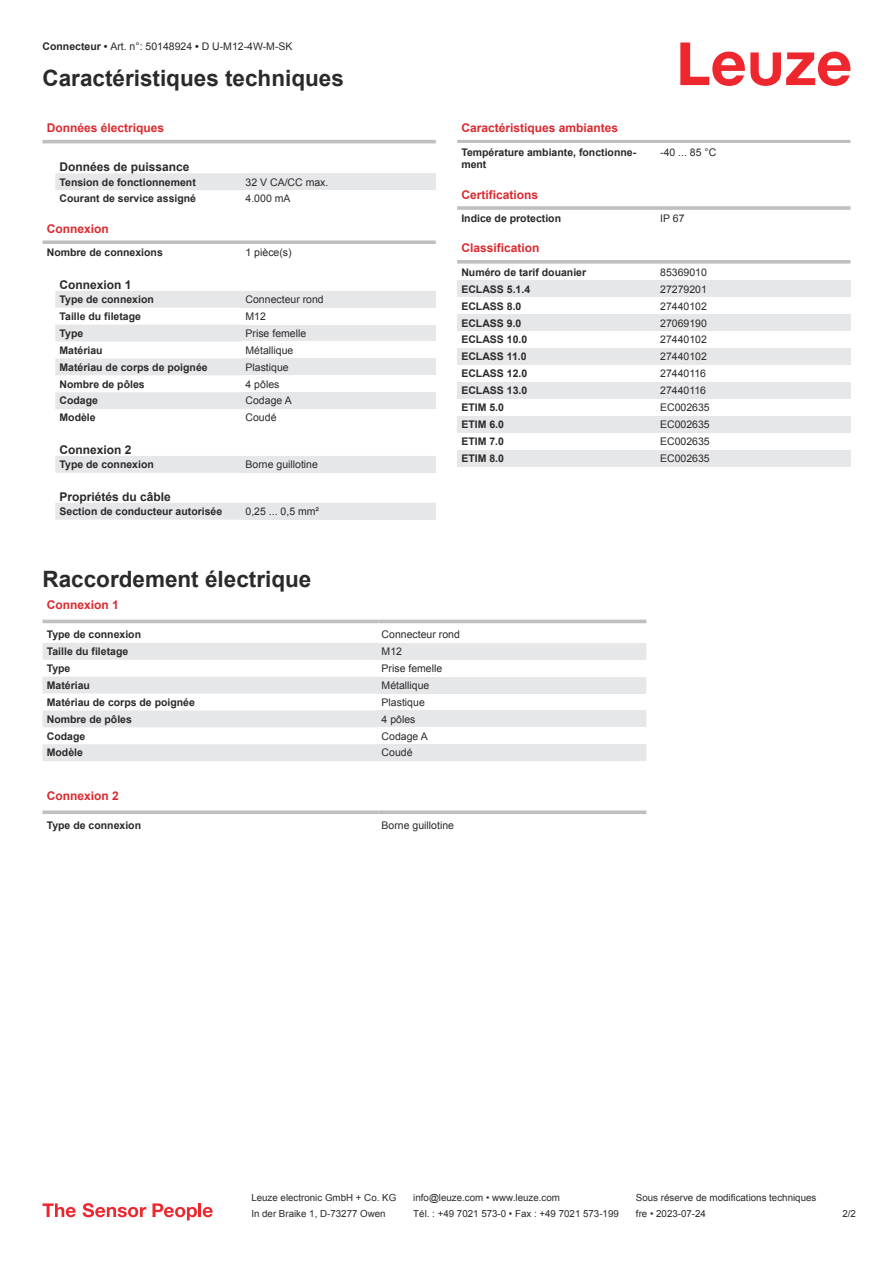
<style>
.page{position:relative;width:893px;height:1263px;background:#fff}
.page>*{position:absolute;margin:0;border:0;box-sizing:border-box;transform-origin:0 0}
.t1{font:700 22.5px "Arial";color:#2b292a}
.t2{font:700 12px "Arial";color:#db2a30}
.t3{font:700 12px "Arial";color:#2b292a}
.t4{font:700 10.5px/12.6px "Arial";color:#2b292a}
.t5{font:10.5px "Arial";color:#2b292a}
.t6{font:9.75px "Arial";color:#2b292a}
.s1{font-weight:700}
</style>
<div class="page">
<svg style="left:680px;top:43px;width:170px;height:43px"></svg>
<svg style="left:55px;top:173px;width:187px;height:347px"></svg>
<hr style="left:43px;top:140px;width:393px;height:3px;background:#bdbfc1">
<div style="left:242px;top:173px;width:194px;height:17px;background:#e6e7e9"></div>
<div style="left:43px;top:224px;width:393px;height:18px;background:#fff"></div>
<svg style="left:43px;top:240px;width:393px;height:4px;background:#c4c6c7"></svg>
<div style="left:43px;top:244px;width:199px;height:17px;background:#fff"></div>
<div style="left:242px;top:291px;width:194px;height:17px;background:#e6e7e9"></div>
<div style="left:242px;top:325px;width:194px;height:16px;background:#e6e7e9"></div>
<div style="left:242px;top:358px;width:194px;height:17px;background:#e6e7e9"></div>
<div style="left:242px;top:392px;width:194px;height:17px;background:#e6e7e9"></div>
<div style="left:242px;top:456px;width:194px;height:17px;background:#e6e7e9"></div>
<div style="left:242px;top:503px;width:194px;height:17px;background:#e6e7e9"></div>
<svg style="left:43px;top:619px;width:603px;height:5px"></svg>
<svg style="left:43px;top:643px;width:335px;height:118px;fill:#e6e7e9"></svg>
<hr style="left:43px;top:620px;width:335px;height:3px;background:#bdbfc1">
<hr style="left:378px;top:620px;width:268px;height:3px;background:#bdbfc1">
<div style="left:378px;top:643px;width:268px;height:17px;background:#e6e7e9"></div>
<div style="left:378px;top:677px;width:268px;height:16px;background:#e6e7e9"></div>
<div style="left:378px;top:710px;width:268px;height:17px;background:#e6e7e9"></div>
<div style="left:378px;top:744px;width:268px;height:17px;background:#e6e7e9"></div>
<svg style="left:43px;top:810px;width:335px;height:4px"></svg>
<svg style="left:378px;top:810px;width:268px;height:4px"></svg>
<hr style="left:457px;top:140px;width:393px;height:3px;background:#bdbfc1">
<hr style="left:457px;top:206px;width:393px;height:4px;background:#c6c8c9">
<svg style="left:457px;top:260px;width:393px;height:4px;background:#c3c5c7"></svg>
<div style="left:457px;top:280px;width:200px;height:17px;background:#e6e7e9"></div>
<div style="left:657px;top:280px;width:193px;height:17px;background:#e6e7e9"></div>
<div style="left:457px;top:314px;width:200px;height:17px;background:#e6e7e9"></div>
<div style="left:657px;top:314px;width:193px;height:17px;background:#e6e7e9"></div>
<div style="left:457px;top:348px;width:200px;height:17px;background:#e6e7e9"></div>
<div style="left:657px;top:348px;width:193px;height:17px;background:#e6e7e9"></div>
<div style="left:457px;top:382px;width:200px;height:17px;background:#e6e7e9"></div>
<div style="left:657px;top:382px;width:193px;height:17px;background:#e6e7e9"></div>
<div style="left:457px;top:416px;width:200px;height:17px;background:#e6e7e9"></div>
<div style="left:657px;top:416px;width:193px;height:17px;background:#e6e7e9"></div>
<div style="left:457px;top:450px;width:200px;height:16px;background:#e6e7e9"></div>
<div style="left:657px;top:450px;width:193px;height:16px;background:#e6e7e9"></div>
<svg style="left:43px;top:1203px;width:33px;height:14px"></svg>
<svg style="left:83px;top:1203px;width:63px;height:14px"></svg>
<svg style="left:153px;top:1203px;width:44px;height:17px"></svg>
<hr style="left:198px;top:1203px;width:3px;height:14px;background:#ed272d">
<svg style="left:203px;top:1207px;width:10px;height:10px"></svg>
<p class="t5" style="left:43px;top:43px;width:252px"><span class="s1">Connecteur •</span> Art. n°: 50148924 <span class="s1">•</span> D U-M12-4W-M-SK</p>
<h1 class="t1" style="left:43px;top:70px;width:303px">Caractéristiques techniques</h1>
<p class="t2" style="left:47px;top:123px;width:119px">Données électriques</p>
<p class="t3" style="left:60px;top:162px;width:132px">Données de puissance</p>
<p class="t4" style="left:60px;top:176px;width:138px">Tension de fonctionnement</p>
<p class="t5" style="left:246px;top:178px;width:84px">32 V CA/CC max.</p>
<p class="t4" style="left:60px;top:193px;width:138px">Courant de service assigné</p>
<p class="t5" style="left:246px;top:195px;width:46px">4.000 mA</p>
<p class="t2" style="left:47px;top:224px;width:64px">Connexion</p>
<p class="t4" style="left:47px;top:247px;width:118px">Nombre de connexions</p>
<p class="t5" style="left:246px;top:249px;width:48px">1 pièce(s)</p>
<p class="t3" style="left:60px;top:280px;width:74px">Connexion 1</p>
<p class="t4" style="left:60px;top:294px;width:96px">Type de connexion</p>
<p class="t5" style="left:246px;top:295px;width:80px">Connecteur rond</p>
<p class="t4" style="left:60px;top:311px;width:83px">Taille du filetage</p>
<p class="t5" style="left:246px;top:312px;width:22px">M12</p>
<p class="t4" style="left:60px;top:328px;width:25px">Type</p>
<p class="t5" style="left:246px;top:329px;width:62px">Prise femelle</p>
<p class="t4" style="left:60px;top:345px;width:45px">Matériau</p>
<p class="t5" style="left:246px;top:346px;width:49px">Métallique</p>
<p class="t4" style="left:60px;top:362px;width:150px">Matériau de corps de poignée</p>
<p class="t5" style="left:246px;top:363px;width:45px">Plastique</p>
<p class="t4" style="left:60px;top:378px;width:87px">Nombre de pôles</p>
<p class="t5" style="left:246px;top:380px;width:35px">4 pôles</p>
<p class="t4" style="left:60px;top:395px;width:40px">Codage</p>
<p class="t5" style="left:246px;top:397px;width:48px">Codage A</p>
<p class="t4" style="left:60px;top:412px;width:38px">Modèle</p>
<p class="t5" style="left:246px;top:414px;width:32px">Coudé</p>
<p class="t3" style="left:60px;top:445px;width:74px">Connexion 2</p>
<p class="t4" style="left:60px;top:459px;width:96px">Type de connexion</p>
<p class="t5" style="left:246px;top:460px;width:74px">Borne guillotine</p>
<p class="t3" style="left:60px;top:492px;width:113px">Propriétés du câble</p>
<p class="t4" style="left:60px;top:506px;width:164px">Section de conducteur autorisée</p>
<p class="t5" style="left:246px;top:507px;width:75px">0,25 ... 0,5 mm²</p>
<p class="t2" style="left:461px;top:123px;width:158px">Caractéristiques ambiantes</p>
<p class="t4" style="left:461px;top:147px;width:176px">Température ambiante, fonctionne&shy;ment</p>
<p class="t5" style="left:660px;top:148px;width:58px">-40 ... 85 °C</p>
<p class="t2" style="left:461px;top:190px;width:78px">Certifications</p>
<p class="t4" style="left:461px;top:213px;width:101px">Indice de protection</p>
<p class="t5" style="left:660px;top:214px;width:26px">IP 67</p>
<p class="t2" style="left:461px;top:244px;width:80px">Classification</p>
<p class="t4" style="left:461px;top:267px;width:126px">Numéro de tarif douanier</p>
<p class="t5" style="left:660px;top:268px;width:48px">85369010</p>
<p class="t4" style="left:461px;top:284px;width:70px">ECLASS 5.1.4</p>
<p class="t5" style="left:660px;top:285px;width:48px">27279201</p>
<p class="t4" style="left:461px;top:301px;width:62px">ECLASS 8.0</p>
<p class="t5" style="left:660px;top:302px;width:48px">27440102</p>
<p class="t4" style="left:461px;top:317px;width:62px">ECLASS 9.0</p>
<p class="t5" style="left:660px;top:319px;width:48px">27069190</p>
<p class="t4" style="left:461px;top:334px;width:67px">ECLASS 10.0</p>
<p class="t5" style="left:660px;top:336px;width:48px">27440102</p>
<p class="t4" style="left:461px;top:351px;width:67px">ECLASS 11.0</p>
<p class="t5" style="left:660px;top:353px;width:48px">27440102</p>
<p class="t4" style="left:461px;top:368px;width:67px">ECLASS 12.0</p>
<p class="t5" style="left:660px;top:370px;width:47px">27440116</p>
<p class="t4" style="left:461px;top:385px;width:67px">ECLASS 13.0</p>
<p class="t5" style="left:660px;top:386px;width:47px">27440116</p>
<p class="t4" style="left:461px;top:402px;width:44px">ETIM 5.0</p>
<p class="t5" style="left:660px;top:403px;width:51px">EC002635</p>
<p class="t4" style="left:461px;top:419px;width:44px">ETIM 6.0</p>
<p class="t5" style="left:660px;top:420px;width:51px">EC002635</p>
<p class="t4" style="left:461px;top:436px;width:44px">ETIM 7.0</p>
<p class="t5" style="left:660px;top:437px;width:51px">EC002635</p>
<p class="t4" style="left:461px;top:453px;width:44px">ETIM 8.0</p>
<p class="t5" style="left:660px;top:454px;width:51px">EC002635</p>
<h1 class="t1" style="left:43px;top:570px;width:270px">Raccordement électrique</h1>
<p class="t2" style="left:47px;top:600px;width:74px">Connexion 1</p>
<p class="t4" style="left:47px;top:629px;width:96px">Type de connexion</p>
<p class="t5" style="left:382px;top:630px;width:80px">Connecteur rond</p>
<p class="t4" style="left:47px;top:646px;width:83px">Taille du filetage</p>
<p class="t5" style="left:382px;top:647px;width:22px">M12</p>
<p class="t4" style="left:47px;top:663px;width:25px">Type</p>
<p class="t5" style="left:382px;top:664px;width:62px">Prise femelle</p>
<p class="t4" style="left:47px;top:680px;width:45px">Matériau</p>
<p class="t5" style="left:382px;top:681px;width:49px">Métallique</p>
<p class="t4" style="left:47px;top:697px;width:150px">Matériau de corps de poignée</p>
<p class="t5" style="left:382px;top:698px;width:45px">Plastique</p>
<p class="t4" style="left:47px;top:714px;width:87px">Nombre de pôles</p>
<p class="t5" style="left:382px;top:715px;width:35px">4 pôles</p>
<p class="t4" style="left:47px;top:730px;width:40px">Codage</p>
<p class="t5" style="left:382px;top:732px;width:48px">Codage A</p>
<p class="t4" style="left:47px;top:747px;width:38px">Modèle</p>
<p class="t5" style="left:382px;top:749px;width:32px">Coudé</p>
<p class="t2" style="left:47px;top:791px;width:74px">Connexion 2</p>
<p class="t4" style="left:47px;top:820px;width:96px">Type de connexion</p>
<p class="t5" style="left:382px;top:821px;width:74px">Borne guillotine</p>
<p class="t6" style="left:251px;top:1194px;width:146px">Leuze electronic GmbH + Co. KG</p>
<p class="t6" style="left:413px;top:1194px;width:148px">info@leuze.com • www.leuze.com</p>
<p class="t6" style="left:636px;top:1194px;width:182px">Sous réserve de modifications techniques</p>
<p class="t6" style="left:251px;top:1210px;width:136px">In der Braike 1, D-73277 Owen</p>
<p class="t6" style="left:413px;top:1210px;width:207px">Tél. : +49 7021 573-0 • Fax : +49 7021 573-199</p>
<p class="t6" style="left:636px;top:1210px;width:72px">fre • 2023-07-24</p>
<p class="t6" style="left:842px;top:1210px;width:15px">2 /2</p>
</div>
